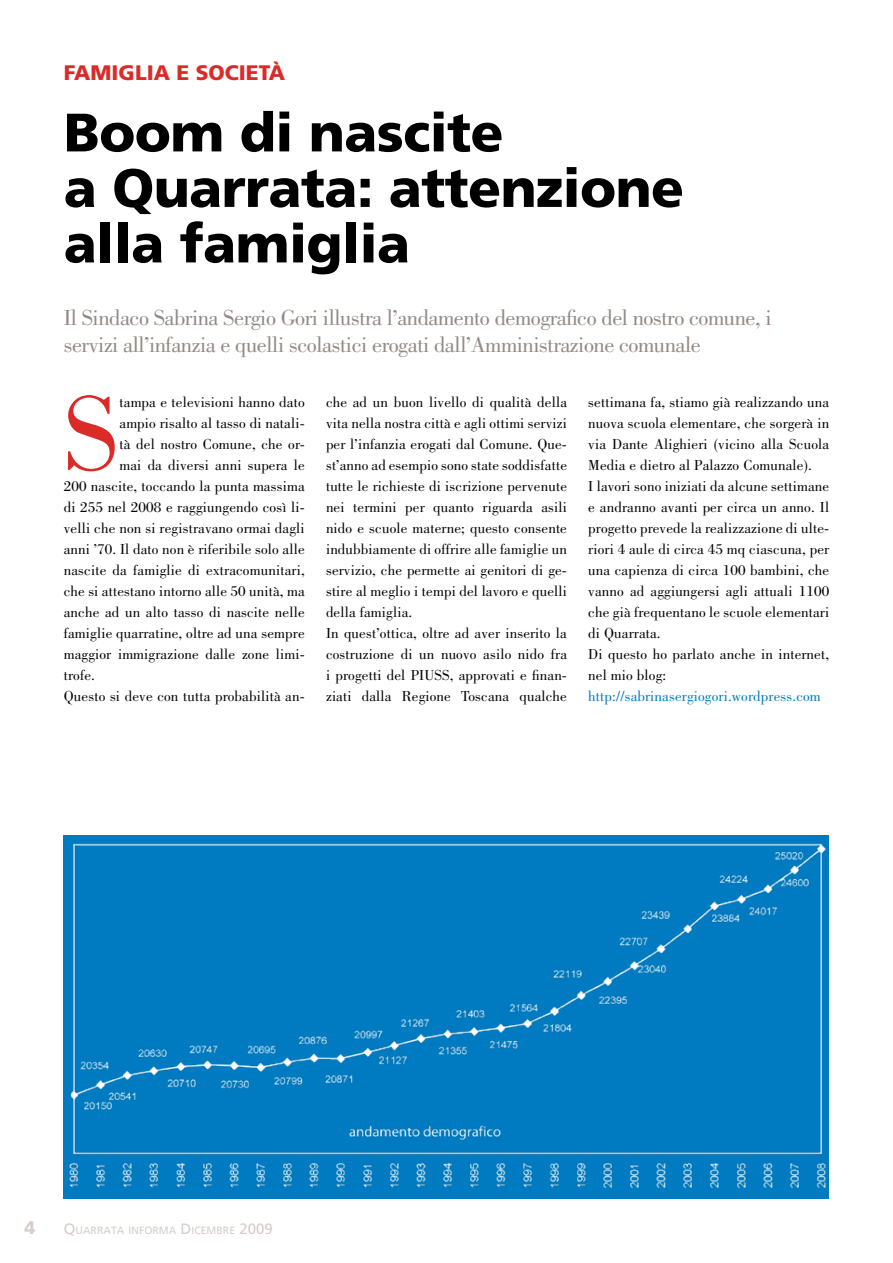
<style>
.page{position:relative;width:893px;height:1263px;background:#fff}
.page>*{position:absolute;margin:0;border:0;box-sizing:border-box;transform-origin:0 0}
.t1{font:109.35px "Bodoni";color:#da2b29}
.t2{font:900 54px/55.5px "Frutiger LT Std";letter-spacing:-.01em;color:#000}
.t3{font:22.5px/27px "Bodoni";letter-spacing:-.02em;color:#938984}
.t4{font:900 21px "Frutiger LT Std";color:#da2b29}
.t5{font:15px/21px "Bodoni";letter-spacing:.01em;color:#000}
.t6{font:15px "Bodoni";letter-spacing:.01em;color:#007bc1}
.t7{font:10.5px "Frutiger LT Std";color:#d6cdca}
.s1{font-size:15px}
</style>
<div class="page">
<img style="left:63px;top:840px;width:766px;height:359px">
<h3 class="t4" style="left:64px;top:60px;width:223px">FAMIGLIA E SOCIETà</h3>
<h2 class="t2" style="left:64px;top:105px;width:622px">Boom di nascite<br>a Quarrata: attenzione alla famiglia</h2>
<h3 class="t3" style="left:64px;top:304px;width:709px">Il Sindaco Sabrina Sergio Gori illustra l’andamento demografico del nostro comune, i servizi all’infanzia e quelli scolastici erogati dall’Amministrazione comunale</h3>
<h1 class="t1" style="left:64px;top:373px;width:56px">S</h1>
<p class="t5" style="left:120px;top:391px;width:187px">tampa e televisioni hanno dato</p>
<p class="t5" style="left:120px;top:412px;width:187px">ampio risalto al tasso di natali-</p>
<p class="t5" style="left:120px;top:433px;width:187px">tà del nostro Comune, che or-</p>
<p class="t5" style="left:120px;top:454px;width:187px">mai da diversi anni supera le</p>
<p class="t5" style="left:64px;top:475px;width:242px">200 nascite, toccando la punta massima</p>
<p class="t5" style="left:64px;top:496px;width:242px">di 255 nel 2008 e raggiungendo così li-</p>
<p class="t5" style="left:64px;top:517px;width:242px">velli che non si registravano ormai dagli</p>
<p class="t5" style="left:64px;top:538px;width:242px">anni ’70. Il dato non è riferibile solo alle</p>
<p class="t5" style="left:64px;top:559px;width:242px">nascite da famiglie di extracomunitari,</p>
<p class="t5" style="left:64px;top:580px;width:242px">che si attestano intorno alle 50 unità, ma</p>
<p class="t5" style="left:64px;top:601px;width:242px">anche ad un alto tasso di nascite nelle</p>
<p class="t5" style="left:64px;top:622px;width:242px">famiglie quarratine, oltre ad una sempre</p>
<p class="t5" style="left:64px;top:643px;width:242px">maggior immigrazione dalle zone limi-</p>
<p class="t5" style="left:64px;top:664px;width:33px">trofe.</p>
<p class="t5" style="left:64px;top:685px;width:242px">Questo si deve con tutta probabilità an-</p>
<p class="t5" style="left:326px;top:391px;width:242px">che ad un buon livello di qualità della vita nella nostra città e agli ottimi servizi per l’infanzia erogati dal Comune. Que&shy;st’anno ad esempio sono state soddisfatte tutte le richieste di iscrizione pervenute nei termini per quanto riguarda asili nido e scuole materne; questo consente indubbiamente di offrire alle famiglie un servizio, che permette ai genitori di ge&shy;stire al meglio i tempi del lavoro e quelli della famiglia.<br>In quest’ottica, oltre ad aver inserito la costruzione di un nuovo asilo nido fra i progetti del PIUSS, approvati e finan&shy;ziati dalla Regione Toscana qualche</p>
<p class="t5" style="left:588px;top:391px;width:242px">settimana fa, stiamo già realizzando una nuova scuola elementare, che sorgerà in via Dante Alighieri (vicino alla Scuola Media e dietro al Palazzo Comunale).<br>I lavori sono iniziati da alcune settimane e andranno avanti per circa un anno. Il progetto prevede la realizzazione di ulte&shy;riori 4 aule di circa 45 mq ciascuna, per una capienza di circa 100 bambini, che vanno ad aggiungersi agli attuali 1100 che già frequentano le scuole elementari di Quarrata.<br>Di questo ho parlato anche in internet, nel mio blog:</p>
<p class="t6" style="left:588px;top:687px;width:234px">http://sabrinasergiogori.wordpress.com</p>
<p class="t7" style="left:64px;top:1224px;width:210px"><span class="s1">Q</span>UARRATA INFORMA <span class="s1">D</span>ICEMBRE <span class="s1">2009</span></p>
</div>
